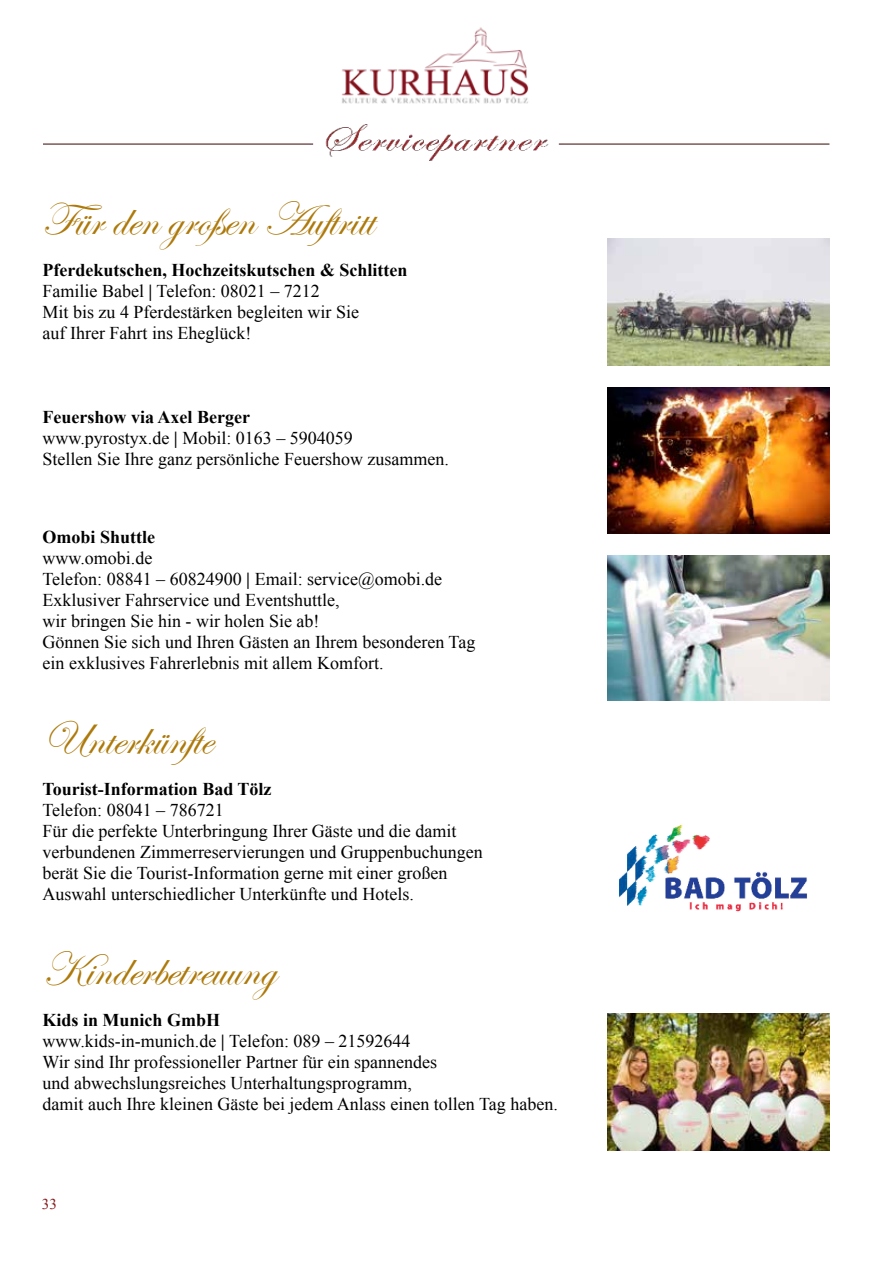
<style>
.page{position:relative;width:893px;height:1263px;background:#fff}
.page>*{position:absolute;margin:0;border:0;box-sizing:border-box;transform-origin:0 0}
.t1{font:48px "Edwardian Script ITC";color:#ad790a}
.t2{font:18px/21px "Times New Roman";color:#000}
.t3{font:700 18px "Times New Roman";color:#000}
.t4{font:15px "Times New Roman";color:#85171a}
.s1{font-weight:700}
</style>
<div class="page">
<img style="left:342px;top:27px;width:187px;height:77px">
<img style="left:619px;top:825px;width:188px;height:87px">
<img style="left:607px;top:239px;width:222px;height:127px">
<img style="left:607px;top:555px;width:222px;height:146px">
<img style="left:43px;top:124px;width:786px;height:37px">
<img style="left:607px;top:387px;width:222px;height:147px">
<img style="left:607px;top:1013px;width:222px;height:138px">
<h1 class="t1" style="left:43px;top:193px;width:332px">Für den großen Auftritt</h1>
<p class="t2" style="left:43px;top:259px;width:366px"><span class="s1">Pferdekutschen, Hochzeitskutschen &amp; Schlitten </span>Familie Babel <span class="s1">|</span> Telefon: 08021 – 7212<br>Mit bis zu 4 Pferdestärken begleiten wir Sie<br>auf Ihrer Fahrt ins Eheglück!</p>
<p class="t2" style="left:43px;top:406px;width:408px"><span class="s1">Feuershow via Axel Berger<br></span>www.pyrostyx.de <span class="s1">|</span> Mobil: 0163 – 5904059<br>Stellen Sie Ihre ganz persönliche Feuershow zusammen.</p>
<p class="t3" style="left:43px;top:524px;width:114px">Omobi Shuttle</p>
<p class="t2" style="left:43px;top:547px;width:434px">www.omobi.de<br>Telefon: 08841 – 60824900 <span class="s1">|</span> Email: service@omobi.de Exklusiver Fahrservice und Eventshuttle,<br>wir bringen Sie hin - wir holen Sie ab!<br>Gönnen Sie sich und Ihren Gästen an Ihrem besonderen Tag ein exklusives Fahrerlebnis mit allem Komfort.</p>
<h1 class="t1" style="left:43px;top:712px;width:180px">Unterkünfte</h1>
<p class="t3" style="left:43px;top:776px;width:231px">Tourist-Information Bad Tölz</p>
<p class="t2" style="left:43px;top:799px;width:442px">Telefon: 08041 – 786721<br>Für die perfekte Unterbringung Ihrer Gäste und die damit verbundenen Zimmerreservierungen und Gruppenbuchungen berät Sie die Tourist-Information gerne mit einer großen Auswahl unterschiedlicher Unterkünfte und Hotels.</p>
<h1 class="t1" style="left:43px;top:943px;width:235px">Kinderbetreuung</h1>
<p class="t2" style="left:43px;top:1009px;width:517px"><span class="s1">Kids in Munich GmbH<br></span>www.kids-in-munich.de <span class="s1">|</span> Telefon: 089 – 21592644<br>Wir sind Ihr professioneller Partner für ein spannendes<br>und abwechslungsreiches Unterhaltungsprogramm,<br>damit auch Ihre kleinen Gäste bei jedem Anlass einen tollen Tag haben.</p>
<p class="t4" style="left:42px;top:1194px;width:16px">33</p>
</div>
